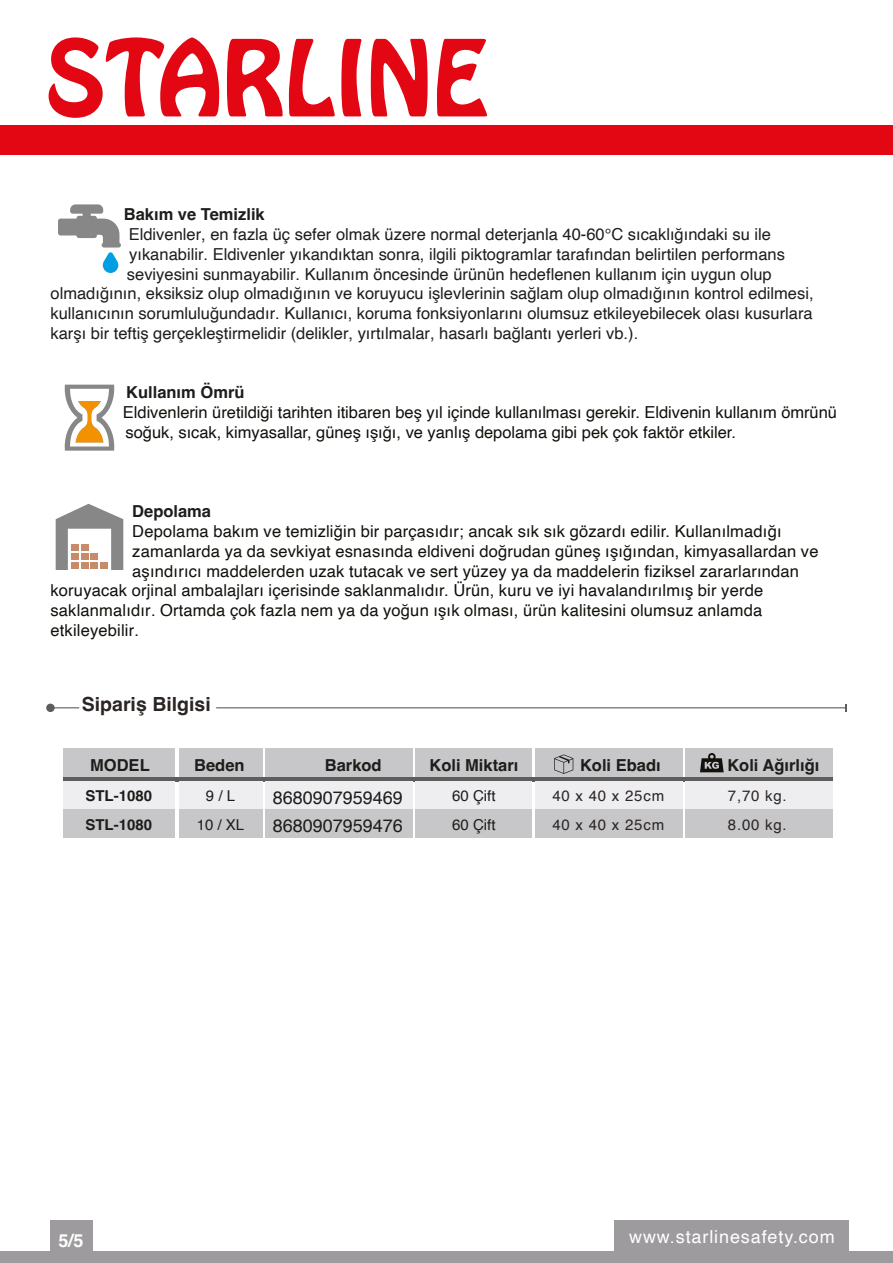
<style>
.page{position:relative;width:893px;height:1263px;background:#fff}
.page>*{position:absolute;margin:0;border:0;box-sizing:border-box;transform-origin:0 0}
.t1{font:700 19.5px "Helvetica";color:#2b2523}
.t2{font:18px/28.5px "Helvetica";color:#1d1d1b}
.t3{font:18px "Helvetica";letter-spacing:.05em;color:#fff}
.t4{font:700 18px "Helvetica";color:#fff}
.t5{font:16.5px/19.8px "Helvetica";letter-spacing:.01em;color:#12100b}
.t6{font:16.5px "Helvetica";color:#1d1d1b}
.t7{font:700 16.5px "Helvetica";color:#1d1d1b}
.t8{font:15px/28.5px "Helvetica";letter-spacing:.05em;color:#2b2523}
.t9{font:15px/28.5px "Helvetica";color:#1d1d1b;text-align:center}
.t10{font:700 15px/28.5px "Helvetica";color:#1d1d1b}
</style>
<div class="page">
<svg style="left:55px;top:707px;width:24px;height:1px"></svg>
<div style="left:46px;top:704px;width:9px;height:8px;background:#5f5c5d;border-radius:50%"></div>
<hr style="left:216px;top:707px;width:630px;height:1px;background:#5f5c5d">
<div style="left:63px;top:749px;width:112px;height:28px;background:#c7c6c8"></div>
<div style="left:265px;top:749px;width:147px;height:28px;background:#c7c6c8"></div>
<div style="left:535px;top:749px;width:147px;height:28px;background:#c7c6c8"></div>
<div style="left:685px;top:749px;width:147px;height:28px;background:#c7c6c8"></div>
<hr style="left:63px;top:777px;width:769px;height:4px;background:#5f5c5d">
<div style="left:179px;top:748px;width:83px;height:29px;background:#c7c6c8"></div>
<div style="left:416px;top:749px;width:116px;height:28px;background:#c7c6c8"></div>
<div style="left:63px;top:781px;width:112px;height:28px;background:#eeedef"></div>
<div style="left:265px;top:781px;width:147px;height:28px;background:#eeedef"></div>
<div style="left:535px;top:781px;width:147px;height:28px;background:#eeedef"></div>
<div style="left:685px;top:781px;width:147px;height:28px;background:#eeedef"></div>
<div style="left:416px;top:781px;width:116px;height:28px;background:#eeedef"></div>
<div style="left:179px;top:781px;width:83px;height:28px;background:#eeedef"></div>
<div style="left:63px;top:809px;width:112px;height:28px;background:#c7c6c8"></div>
<div style="left:265px;top:809px;width:147px;height:28px;background:#c7c6c8"></div>
<div style="left:535px;top:809px;width:147px;height:28px;background:#c7c6c8"></div>
<div style="left:685px;top:809px;width:147px;height:28px;background:#c7c6c8"></div>
<div style="left:416px;top:809px;width:116px;height:28px;background:#c7c6c8"></div>
<div style="left:179px;top:809px;width:83px;height:28px;background:#c7c6c8"></div>
<svg style="left:554px;top:754px;width:19px;height:20px"></svg>
<svg style="left:700px;top:753px;width:24px;height:19px"></svg>
<svg style="left:58px;top:204px;width:63px;height:69px"></svg>
<svg style="left:65px;top:385px;width:49px;height:66px"></svg>
<svg style="left:56px;top:504px;width:67px;height:66px"></svg>
<div style="left:81px;top:562px;width:8px;height:6px;background:#c88b6a"></div>
<div style="left:90px;top:562px;width:8px;height:6px;background:#c88b6a"></div>
<div style="left:71px;top:562px;width:8px;height:6px;background:#c88b6a"></div>
<div style="left:81px;top:553px;width:8px;height:6px;background:#c88b6a"></div>
<div style="left:71px;top:553px;width:8px;height:6px;background:#c88b6a"></div>
<div style="left:90px;top:553px;width:8px;height:6px;background:#c88b6a"></div>
<div style="left:81px;top:544px;width:8px;height:7px;background:#c88b6a"></div>
<div style="left:71px;top:544px;width:8px;height:7px;background:#c88b6a"></div>
<div style="left:100px;top:562px;width:7px;height:6px;background:#c88b6a"></div>
<div style="left:0;top:126px;width:893px;height:29px;background:#e30613"></div>
<svg style="left:49px;top:37px;width:170px;height:81px"></svg>
<svg style="left:227px;top:38px;width:108px;height:79px"></svg>
<svg style="left:341px;top:38px;width:20px;height:79px"></svg>
<svg style="left:371px;top:38px;width:57px;height:79px"></svg>
<svg style="left:437px;top:39px;width:50px;height:78px"></svg>
<div style="left:0;top:1251px;width:893px;height:12px;background:#9d9b9d"></div>
<div style="left:614px;top:1220px;width:234px;height:43px;background:#9d9b9d"></div>
<div style="left:50px;top:1220px;width:43px;height:43px;background:#9d9b9d"></div>
<p class="t7" style="left:124px;top:204px;width:142px">Bakım ve Temizlik</p>
<p class="t6" style="left:129px;top:221px;width:644px">Eldivenler, en fazla üç sefer olmak üzere normal deterjanla 40-60°C sıcaklığındaki su ile</p>
<p class="t6" style="left:129px;top:241px;width:657px">yıkanabilir. Eldivenler yıkandıktan sonra, ilgili piktogramlar tarafından belirtilen performans</p>
<p class="t6" style="left:127px;top:261px;width:646px">seviyesini sunmayabilir. Kullanım öncesinde ürünün hedeflenen kullanım için uygun olup</p>
<p class="t6" style="left:51px;top:281px;width:765px">olmadığının, eksiksiz olup olmadığının ve koruyucu işlevlerinin sağlam olup olmadığının kontrol edilmesi,</p>
<p class="t6" style="left:51px;top:301px;width:764px">kullanıcının sorumluluğundadır. Kullanıcı, koruma fonksiyonlarını olumsuz etkileyebilecek olası kusurlara</p>
<p class="t6" style="left:51px;top:320px;width:589px">karşı bir teftiş gerçekleştirmelidir (delikler, yırtılmalar, hasarlı bağlantı yerleri vb.).</p>
<p class="t7" style="left:126px;top:382px;width:120px">Kullanım Ömrü</p>
<p class="t5" style="left:123px;top:403px;width:715px">Eldivenlerin üretildiği tarihten itibaren beş yıl içinde kullanılması gerekir. Eldivenin kullanım ömrünü soğuk, sıcak, kimyasallar, güneş ışığı, ve yanlış depolama gibi pek çok faktör etkiler.</p>
<p class="t7" style="left:132px;top:501px;width:80px">Depolama</p>
<p class="t5" style="left:132px;top:522px;width:651px">Depolama bakım ve temizliğin bir parçasıdır; ancak sık sık gözardı edilir. Kullanılmadığı</p>
<p class="t5" style="left:132px;top:542px;width:688px">zamanlarda ya da sevkiyat esnasında eldiveni doğrudan güneş ışığından, kimyasallardan ve</p>
<p class="t5" style="left:132px;top:561px;width:668px">aşındırıcı maddelerden uzak tutacak ve sert yüzey ya da maddelerin fiziksel zararlarından</p>
<p class="t5" style="left:51px;top:581px;width:714px">koruyacak orjinal ambalajları içerisinde saklanmalıdır. Ürün, kuru ve iyi havalandırılmış bir yerde</p>
<p class="t5" style="left:51px;top:601px;width:713px">saklanmalıdır. Ortamda çok fazla nem ya da yoğun ışık olması, ürün kalitesini olumsuz anlamda</p>
<p class="t5" style="left:51px;top:621px;width:90px">etkileyebilir.</p>
<p class="t1" style="left:82px;top:692px;width:130px">Sipariş Bilgisi</p>
<p class="t7" style="left:90px;top:755px;width:61px">MODEL</p>
<p class="t7" style="left:194px;top:755px;width:52px">Beden</p>
<p class="t7" style="left:325px;top:755px;width:58px">Barkod</p>
<p class="t7" style="left:429px;top:755px;width:90px">Koli Miktarı</p>
<p class="t7" style="left:580px;top:755px;width:82px">Koli Ebadı</p>
<p class="t7" style="left:727px;top:755px;width:93px">Koli Ağırlığı</p>
<p class="t9" style="left:197px;top:782px;width:49px">9 / L<br>10 / XL</p>
<p class="t2" style="left:273px;top:783px;width:132px">8680907959469<br>8680907959476</p>
<p class="t8" style="left:552px;top:782px;width:113px">40 x 40 x 25cm<br>40 x 40 x 25cm</p>
<p class="t9" style="left:452px;top:782px;width:45px;text-align:left">60 Çift<br>60 Çift</p>
<p class="t8" style="left:728px;top:782px;width:60px">7,70 kg.<br>8.00 kg.</p>
<p class="t10" style="left:85px;top:783px;width:68px">STL-1080<br>STL-1080</p>
<p class="t4" style="left:59px;top:1230px;width:27px">5/5</p>
<p class="t3" style="left:629px;top:1223px;width:207px">www.starlinesafety.com</p>
</div>
